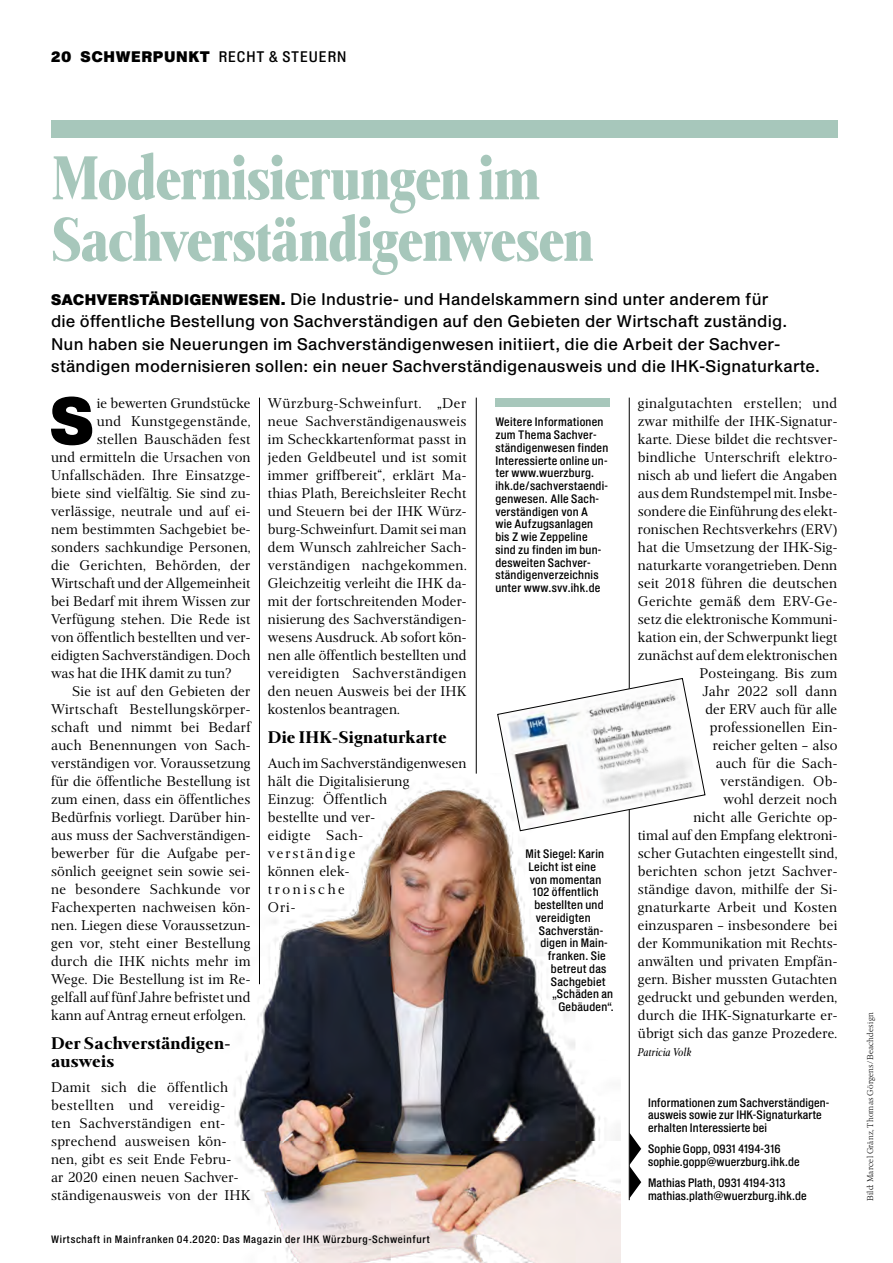
<style>
.page{position:relative;width:893px;height:1263px;background:#fff}
.page>*{position:absolute;margin:0;border:0;box-sizing:border-box;transform-origin:0 0}
.t1{font:800 66px/61.5px "Frontis Condensed";letter-spacing:-.02em;color:#a7c7bb;scale:.96 1}
.t2{font:65.4px "Shapiro Pro 96 Super";color:#000}
.t3{font:800 18px/18px "Frontis";letter-spacing:.01em;color:#000}
.t4{font:16.5px/22.5px "Shapiro Pro 54 Middle";letter-spacing:.01em;color:#000}
.t5{font:15px/18px "Frontis";letter-spacing:.01em;color:#000}
.t6{font:15px "Shapiro Pro 96 Super";letter-spacing:.04em;color:#000}
.t7{font:12px/12.8px "Shapiro Pro 52 Middle";letter-spacing:.02em;color:#000}
.t8{font:italic 12px "Frontis Condensed";letter-spacing:.02em;color:#000}
.t9{font:10.5px "Shapiro Pro 52 Middle";letter-spacing:.06em;color:#000}
.t10{font:300 9px "Frontis";letter-spacing:.02em;color:#000}
.s1{font-family:"Shapiro Pro 52 Middle"}
.s2{font-family:"Shapiro Pro 96 Super";font-size:15px}
</style>
<div class="page">
<div style="left:51px;top:120px;width:787px;height:18px;background:#a7c7bb"></div>
<hr style="left:476px;top:398px;width:1px;height:376px;background:#000">
<hr style="left:259px;top:398px;width:1px;height:586px;background:#000">
<hr style="left:629px;top:398px;width:1px;height:802px;background:#000">
<hr style="left:892px;top:0;width:1px;height:1263px;background:#9c9d9d">
<div style="left:495px;top:398px;width:115px;height:8px;background:#a7c7bb"></div>
<img style="left:234px;top:782px;width:387px;height:481px">
<svg style="left:497px;top:678px;width:208px;height:153px"></svg>
<svg style="left:629px;top:1133px;width:12px;height:65px"></svg>
<p class="t6" style="left:51px;top:46px;width:297px">20 SCHWERPUNKT <span class="s1">RECHT &amp; STEUERN</span></p>
<h1 class="t1" style="left:51px;top:147px;width:567px">Modernisierungen im<br>Sachverständigenwesen</h1>
<p class="t4" style="left:51px;top:288px;width:770px"><span class="s2">SACHVERSTÄNDIGENWESEN.</span> Die Industrie- und Handelskammern sind unter anderem für<br>die öffentliche Bestellung von Sachverständigen auf den Gebieten der Wirtschaft zuständig.<br>Nun haben sie Neuerungen im Sachverständigenwesen initiiert, die die Arbeit der Sachver&shy;ständigen modernisieren sollen: ein neuer Sachverständigenausweis und die IHK-Signaturkarte.</p>
<h2 class="t2" style="left:50px;top:374px;width:46px">S</h2>
<p class="t5" style="left:97px;top:394px;width:155px">ie bewerten Grundstücke</p>
<p class="t5" style="left:97px;top:412px;width:155px">und Kunstgegenstände,</p>
<p class="t5" style="left:97px;top:430px;width:155px">stellen Bauschäden fest</p>
<p class="t5" style="left:51px;top:448px;width:201px">und ermitteln die Ursachen von</p>
<p class="t5" style="left:51px;top:466px;width:201px">Unfallschäden. Ihre Einsatzge-</p>
<p class="t5" style="left:51px;top:484px;width:201px">biete sind vielfältig. Sie sind zu-</p>
<p class="t5" style="left:51px;top:502px;width:201px">verlässige, neutrale und auf ei-</p>
<p class="t5" style="left:51px;top:520px;width:201px">nem bestimmten Sachgebiet be-</p>
<p class="t5" style="left:51px;top:538px;width:201px">sonders sachkundige Personen,</p>
<p class="t5" style="left:51px;top:556px;width:201px">die Gerichten, Behörden, der</p>
<p class="t5" style="left:51px;top:574px;width:201px">Wirtschaft und der Allgemeinheit</p>
<p class="t5" style="left:51px;top:592px;width:201px">bei Bedarf mit ihrem Wissen zur</p>
<p class="t5" style="left:51px;top:610px;width:201px">Verfügung stehen. Die Rede ist</p>
<p class="t5" style="left:51px;top:628px;width:201px">von öffentlich bestellten und ver-</p>
<p class="t5" style="left:51px;top:646px;width:201px">eidigten Sachverständigen. Doch</p>
<p class="t5" style="left:51px;top:664px;width:182px">was hat die IHK damit zu tun?</p>
<p class="t5" style="left:72px;top:682px;width:180px">Sie ist auf den Gebieten der</p>
<p class="t5" style="left:51px;top:700px;width:201px">Wirtschaft Bestellungskörper-</p>
<p class="t5" style="left:51px;top:718px;width:201px">schaft und nimmt bei Bedarf</p>
<p class="t5" style="left:51px;top:736px;width:201px">auch Benennungen von Sach-</p>
<p class="t5" style="left:51px;top:754px;width:201px">verständigen vor. Voraussetzung</p>
<p class="t5" style="left:51px;top:772px;width:201px">für die öffentliche Bestellung ist</p>
<p class="t5" style="left:51px;top:790px;width:201px">zum einen, dass ein öffentliches</p>
<p class="t5" style="left:51px;top:808px;width:201px">Bedürfnis vorliegt. Darüber hin-</p>
<p class="t5" style="left:51px;top:826px;width:201px">aus muss der Sachverständigen-</p>
<p class="t5" style="left:51px;top:844px;width:201px">bewerber für die Aufgabe per-</p>
<p class="t5" style="left:51px;top:862px;width:201px">sönlich geeignet sein sowie sei-</p>
<p class="t5" style="left:51px;top:880px;width:201px">ne besondere Sachkunde vor</p>
<p class="t5" style="left:51px;top:898px;width:201px">Fachexperten nachweisen kön-</p>
<p class="t5" style="left:51px;top:916px;width:201px">nen. Liegen diese Voraussetzun-</p>
<p class="t5" style="left:51px;top:934px;width:201px">gen vor, steht einer Bestellung</p>
<p class="t5" style="left:51px;top:952px;width:201px">durch die IHK nichts mehr im</p>
<p class="t5" style="left:51px;top:970px;width:201px">Wege. Die Bestellung ist im Re-</p>
<p class="t5" style="left:51px;top:988px;width:201px">gelfall auf fünf Jahre befristet und</p>
<p class="t5" style="left:51px;top:1006px;width:196px">kann auf Antrag erneut erfolgen.</p>
<p class="t3" style="left:51px;top:1034px;width:181px">Der Sachverständigen&shy;ausweis</p>
<p class="t5" style="left:51px;top:1078px;width:201px">Damit sich die öffentlich bestellten und vereidig-<br>ten Sachverständigen ent&shy;sprechend ausweisen kön&shy;nen, gibt es seit Ende Febru-<br>ar 2020 einen neuen Sachver&shy;ständigenausweis von der IHK</p>
<p class="t5" style="left:268px;top:394px;width:200px;text-align:justify">Würzburg-Schweinfurt. „Der neue Sachverständigenausweis im Scheckkartenformat passt in jeden Geldbeutel und ist somit immer griffbereit“, erklärt Ma&shy;thias Plath, Bereichsleiter Recht und Steuern bei der IHK Würz&shy;burg-Schweinfurt. Damit sei man dem Wunsch zahlreicher Sach&shy;verständigen nachgekommen.<br>Gleichzeitig verleiht die IHK da&shy;mit der fortschreitenden Moder&shy;nisierung des Sachverständigen&shy;wesens Ausdruck. Ab sofort kön&shy;nen alle öffentlich bestellten und vereidigten Sachverständigen den neuen Ausweis bei der IHK kostenlos beantragen.</p>
<p class="t3" style="left:268px;top:728px;width:180px">Die IHK-Signaturkarte</p>
<p class="t5" style="left:268px;top:754px;width:200px">Auch im Sachverständigenwesen hält die Digitalisierung<br>Einzug: Öffentlich<br>bestellte und ver-<br>eidigte Sach-<br>verständige<br>können elek-<br>tronische<br>Ori-</p>
<p class="t9" style="left:51px;top:1232px;width:380px">Wirtschaft in Mainfranken 04.2020: Das Magazin der IHK Würzburg-Schweinfurt</p>
<p class="t7" style="left:495px;top:416px;width:115px">Weitere Informationen zum Thema Sachver&shy;ständigenwesen finden<br>Interessierte online un&shy;ter www.wuerzburg. ihk.de/sachverstaendi&shy;genwesen. Alle Sach&shy;verständigen von A<br>wie Aufzugsanlagen bis Z wie Zeppeline sind zu finden im bun&shy;desweiten Sachver&shy;ständigenverzeichnis unter www.svv.ihk.de</p>
<p class="t7" style="left:525px;top:848px;width:80px">Mit Siegel: Karin</p>
<p class="t7" style="left:528px;top:861px;width:69px">Leicht ist eine</p>
<p class="t7" style="left:530px;top:873px;width:73px">von momentan</p>
<p class="t7" style="left:533px;top:886px;width:67px">102 öffentlich</p>
<p class="t7" style="left:534px;top:899px;width:71px">bestellten und</p>
<p class="t7" style="left:536px;top:912px;width:56px">vereidigten</p>
<p class="t7" style="left:539px;top:924px;width:66px">Sachverstän-</p>
<p class="t7" style="left:540px;top:937px;width:69px">digen in Main-</p>
<p class="t7" style="left:548px;top:950px;width:59px">franken. Sie</p>
<p class="t7" style="left:551px;top:963px;width:57px">betreut das</p>
<p class="t7" style="left:551px;top:975px;width:56px">Sachgebiet</p>
<p class="t7" style="left:552px;top:988px;width:62px">„Schäden an</p>
<p class="t7" style="left:558px;top:1001px;width:57px">Gebäuden“.</p>
<p class="t5" style="left:638px;top:394px;width:201px;text-align:right">ginalgutachten erstellen; und zwar mithilfe der IHK-Signatur&shy;karte. Diese bildet die rechtsver&shy;bindliche Unterschrift elektro&shy;nisch ab und liefert die Angaben aus dem Rundstempel mit. Insbe&shy;sondere die Einführung des elekt&shy;ronischen Rechtsverkehrs (ERV) hat die Umsetzung der IHK-Sig&shy;naturkarte vorangetrieben. Denn seit 2018 führen die deutschen<br>Gerichte gemäß dem ERV-Ge&shy;setz die elektronische Kommuni&shy;kation ein, der Schwerpunkt liegt zunächst auf dem elektronischen<br>Posteingang. Bis zum<br>Jahr 2022 soll dann<br>der ERV auch für alle professionellen Ein-<br>reicher gelten – also<br>auch für die Sach&shy;verständigen. Ob-<br>wohl derzeit noch<br>nicht alle Gerichte op-<br>timal auf den Empfang elektroni&shy;scher Gutachten eingestellt sind, berichten schon jetzt Sachver&shy;ständige davon, mithilfe der Si&shy;gnaturkarte Arbeit und Kosten einzusparen – insbesondere bei der Kommunikation mit Rechts&shy;anwälten und privaten Empfän&shy;gern. Bisher mussten Gutachten gedruckt und gebunden werden, durch die IHK-Signaturkarte er&shy;übrigt sich das ganze Prozedere.</p>
<p class="t8" style="left:638px;top:1045px;width:55px">Patricia Volk</p>
<p class="t7" style="left:648px;top:1096px;width:183px">Informationen zum Sachverständigen&shy;ausweis sowie zur IHK-Signaturkarte erhalten Interessierte bei</p>
<p class="t7" style="left:648px;top:1143px;width:153px">Sophie Gopp, 0931 4194-316 sophie.gopp@wuerzburg.ihk.de</p>
<p class="t7" style="left:648px;top:1177px;width:160px">Mathias Plath, 0931 4194-313 mathias.plath@wuerzburg.ihk.de</p>
<p class="t10" style="left:865px;top:1201px;width:190px;rotate:-90deg">Bild: Marcel Gränz, Thomas Görgens/Beachdesign</p>
</div>
